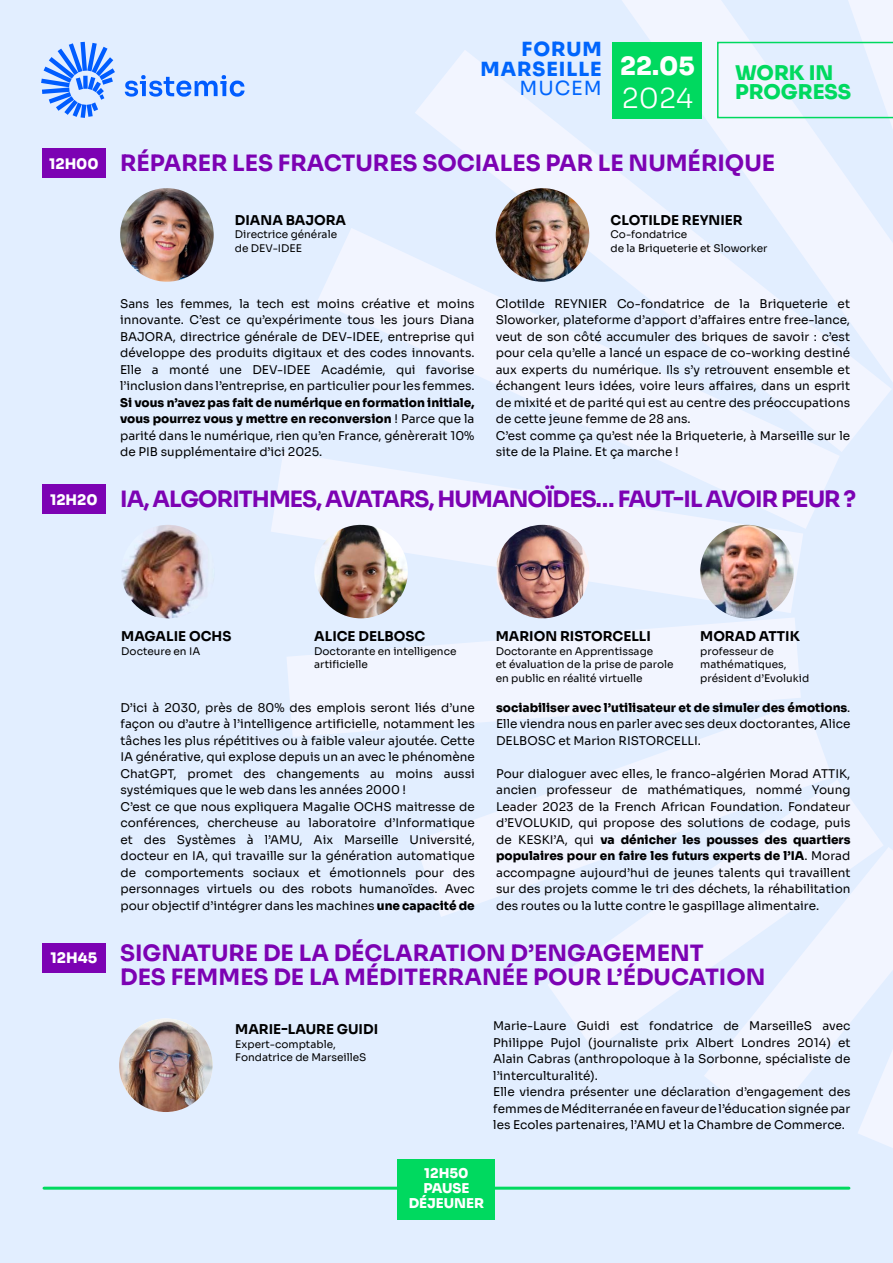
<style>
.page{position:relative;width:893px;height:1263px;background:#e2eeff}
.page>*{position:absolute;margin:0;border:0;box-sizing:border-box;transform-origin:0 0}
.t1{font:300 27.45px "Sora";color:#fff}
.t2{font:800 25.2px "Sora";color:#fff}
.t3{font:700 22.5px "Sora";color:#7c02b3}
.t4{font:700 22.5px "Sora";letter-spacing:-.04em;color:#7c02b3}
.t5{font:800 20.25px "Sora";color:#00d95f}
.t6{font:800 19.5px "Sora";letter-spacing:.05em;color:#0065fc}
.t7{font:19.5px "Sora";letter-spacing:.05em;color:#0065fc}
.t8{font:800 14.55px "Sora";color:#fff}
.t9{font:700 13.5px "Sora";color:#000}
.t10{font:800 13.5px/15px "Sora";color:#fff;text-align:center}
.t11{font:12px/16.5px "Sora";color:#000;text-align:justify}
.t12{font:10.5px/13.5px "Sora";color:#000}
.s1{font-weight:800}
</style>
<div class="page">
<svg style="left:858px;top:1126px;width:35px;height:22px"></svg>
<svg style="left:704px;top:847px;width:189px;height:279px"></svg>
<svg style="left:548px;top:780px;width:336px;height:270px;fill:#f2f5ff"></svg>
<svg style="left:414px;top:702px;width:418px;height:215px;fill:#f2f5ff"></svg>
<svg style="left:287px;top:617px;width:514px;height:120px;fill:#f2f5ff"></svg>
<svg style="left:271px;top:452px;width:532px;height:161px;fill:#f2f5ff"></svg>
<svg style="left:317px;top:228px;width:522px;height:301px"></svg>
<svg style="left:415px;top:50px;width:476px;height:402px;fill:#f2f5ff"></svg>
<svg style="left:621px;top:0;width:272px;height:383px;fill:#f2f5ff"></svg>
<svg style="left:125px;top:75px;width:120px;height:22px"></svg>
<svg style="left:41px;top:42px;width:74px;height:76px"></svg>
<div style="left:43px;top:485px;width:63px;height:29px;background:#7c02b3"></div>
<div style="left:43px;top:943px;width:63px;height:29px;background:#7c02b3"></div>
<div style="left:43px;top:149px;width:63px;height:29px;background:#7c02b3"></div>
<img style="left:120px;top:188px;width:94px;height:94px;border-radius:47px">
<img style="left:496px;top:188px;width:93px;height:94px;border-radius:47px">
<img style="left:314px;top:525px;width:94px;height:93px;border-radius:47px">
<img style="left:700px;top:525px;width:94px;height:93px;border-radius:47px">
<img style="left:121px;top:525px;width:94px;height:93px;border-radius:47px">
<img style="left:497px;top:525px;width:92px;height:93px">
<hr style="left:44px;top:1187px;width:805px;height:3px;background:#00d95f">
<div style="left:398px;top:1159px;width:97px;height:60px;background:#00d95f"></div>
<div style="left:613px;top:42px;width:89px;height:76px;background:#00d95f"></div>
<svg style="left:717px;top:0;width:176px;height:130px"></svg>
<img style="left:119px;top:1018px;width:94px;height:94px;border-radius:47px">
<p class="t6" style="left:522px;top:33px;width:82px">FORUM</p>
<p class="t6" style="left:481px;top:52px;width:123px">MARSEILLE</p>
<p class="t7" style="left:519px;top:72px;width:84px">MUCEM</p>
<p class="t2" style="left:620px;top:44px;width:76px">22.05</p>
<p class="t1" style="left:622px;top:76px;width:73px">2024</p>
<p class="t5" style="left:735px;top:55px;width:100px">WORK IN</p>
<p class="t5" style="left:735px;top:75px;width:118px">PROGRESS</p>
<p class="t8" style="left:49px;top:151px;width:51px">12H00</p>
<p class="t3" style="left:120px;top:144px;width:656px">RÉPARER LES FRACTURES SOCIALES PAR LE NUMÉRIQUE</p>
<p class="t9" style="left:235px;top:208px;width:113px">DIANA BAJORA</p>
<p class="t12" style="left:235px;top:227px;width:104px">Directrice générale</p>
<p class="t12" style="left:235px;top:240px;width:69px">de DEV-IDEE</p>
<p class="t9" style="left:611px;top:208px;width:134px">CLOTILDE REYNIER</p>
<p class="t12" style="left:611px;top:227px;width:78px">Co-fondatrice</p>
<p class="t12" style="left:611px;top:240px;width:158px">de la Briqueterie et Sloworker</p>
<p class="t8" style="left:50px;top:487px;width:49px">12H20</p>
<p class="t11" style="left:120px;top:294px;width:356px">Sans les femmes, la tech est moins créative et moins innovante. C’est ce qu’expérimente tous les jours Diana BAJORA, directrice générale de DEV-IDEE, entreprise qui développe des produits digitaux et des codes innovants.<br>Elle a monté une DEV-IDEE Académie, qui favorise l’inclusion dans l’entreprise, en particulier pour les femmes.<br><span class="s1">Si vous n’avez pas fait de numérique en formation initiale, vous pourrez vous y mettre en reconversion</span> ! Parce que la parité dans le numérique, rien qu’en France, génèrerait 10% de PIB supplémentaire d’ici 2025.</p>
<p class="t11" style="left:496px;top:294px;width:356px">Clotilde REYNIER Co-fondatrice de la Briqueterie et Sloworker, plateforme d’apport d’affaires entre free-lance, veut de son côté accumuler des briques de savoir : c’est pour cela qu’elle a lancé un espace de co-working destiné aux experts du numérique. Ils s’y retrouvent ensemble et échangent leurs idées, voire leurs affaires, dans un esprit de mixité et de parité qui est au centre des préoccupations de cette jeune femme de 28 ans.</p>
<p class="t11" style="left:496px;top:426px;width:356px">C’est comme ça qu’est née la Briqueterie, à Marseille sur le site de la Plaine. Et ça marche !</p>
<p class="t4" style="left:120px;top:480px;width:738px">IA, ALGORITHMES, AVATARS, HUMANOÏDES… FAUT-IL AVOIR PEUR ?</p>
<p class="t8" style="left:51px;top:946px;width:48px">12H45</p>
<p class="t9" style="left:121px;top:625px;width:112px">MAGALIE OCHS</p>
<p class="t12" style="left:121px;top:643px;width:81px">Docteure en IA</p>
<p class="t9" style="left:314px;top:625px;width:113px">ALICE DELBOSC</p>
<p class="t12" style="left:314px;top:643px;width:144px">Doctorante en intelligence</p>
<p class="t12" style="left:314px;top:657px;width:55px">artificielle</p>
<p class="t11" style="left:120px;top:698px;width:356px">D’ici à 2030, près de 80% des emplois seront liés d’une façon ou d’autre à l’intelligence artificielle, notamment les tâches les plus répétitives ou à faible valeur ajoutée. Cette IA générative, qui explose depuis un an avec le phénomène ChatGPT, promet des changements au moins aussi systémiques que le web dans les années 2000 !</p>
<p class="t11" style="left:120px;top:797px;width:356px">C’est ce que nous expliquera Magalie OCHS maitresse de conférences, chercheuse au laboratoire d’Informatique et des Systèmes à l’AMU, Aix Marseille Université, docteur en IA, qui travaille sur la génération automatique de comportements sociaux et émotionnels pour des personnages virtuels ou des robots humanoïdes. Avec pour objectif d’intégrer dans les machines <span class="s1">une capacité de</span></p>
<p class="t9" style="left:496px;top:625px;width:157px">MARION RISTORCELLI</p>
<p class="t12" style="left:496px;top:643px;width:159px">Doctorante en Apprentissage</p>
<p class="t12" style="left:496px;top:657px;width:179px">et évaluation de la prise de parole en public en réalité virtuelle</p>
<p class="t9" style="left:700px;top:625px;width:101px">MORAD ATTIK</p>
<p class="t12" style="left:700px;top:643px;width:88px">professeur de mathématiques,</p>
<p class="t12" style="left:700px;top:670px;width:111px">président d’Evolukid</p>
<p class="t11" style="left:496px;top:698px;width:356px"><span class="s1">sociabiliser avec l’utilisateur et de simuler des émotions</span>.<br>Elle viendra nous en parler avec ses deux doctorantes, Alice DELBOSC et Marion RISTORCELLI.</p>
<p class="t11" style="left:496px;top:764px;width:356px">Pour dialoguer avec elles, le franco-algérien Morad ATTIK, ancien professeur de mathématiques, nommé Young Leader 2023 de la French African Foundation. Fondateur d’EVOLUKID, qui propose des solutions de codage, puis de KESKI’A, qui <span class="s1">va dénicher les pousses des quartiers populaires pour en faire les futurs experts de l’IA</span>. Morad accompagne aujourd’hui de jeunes talents qui travaillent sur des projets comme le tri des déchets, la réhabilitation des routes ou la lutte contre le gaspillage alimentaire.</p>
<p class="t3" style="left:120px;top:933px;width:585px">SIGNATURE DE LA DÉCLARATION D’ENGAGEMENT</p>
<p class="t3" style="left:120px;top:957px;width:647px">DES FEMMES DE LA MÉDITERRANÉE POUR L’ÉDUCATION</p>
<p class="t9" style="left:235px;top:1018px;width:144px">MARIE-LAURE GUIDI</p>
<p class="t12" style="left:235px;top:1036px;width:102px">Expert-comptable,</p>
<p class="t12" style="left:235px;top:1050px;width:133px">Fondatrice de MarseilleS</p>
<p class="t11" style="left:493px;top:1016px;width:359px">Marie-Laure Guidi est fondatrice de MarseilleS avec Philippe Pujol (journaliste prix Albert Londres 2014) et Alain Cabras (anthropoloque à la Sorbonne, spécialiste de l’interculturalité).</p>
<p class="t11" style="left:493px;top:1082px;width:359px">Elle viendra présenter une déclaration d’engagement des femmes de Méditerranée en faveur de l’éducation signée par les Ecoles partenaires, l’AMU et la Chambre de Commerce.</p>
<p class="t10" style="left:424px;top:1164px;width:46px">12H50</p>
<p class="t10" style="left:409px;top:1179px;width:77px">PAUSE<br>DÉJEUNER</p>
</div>
